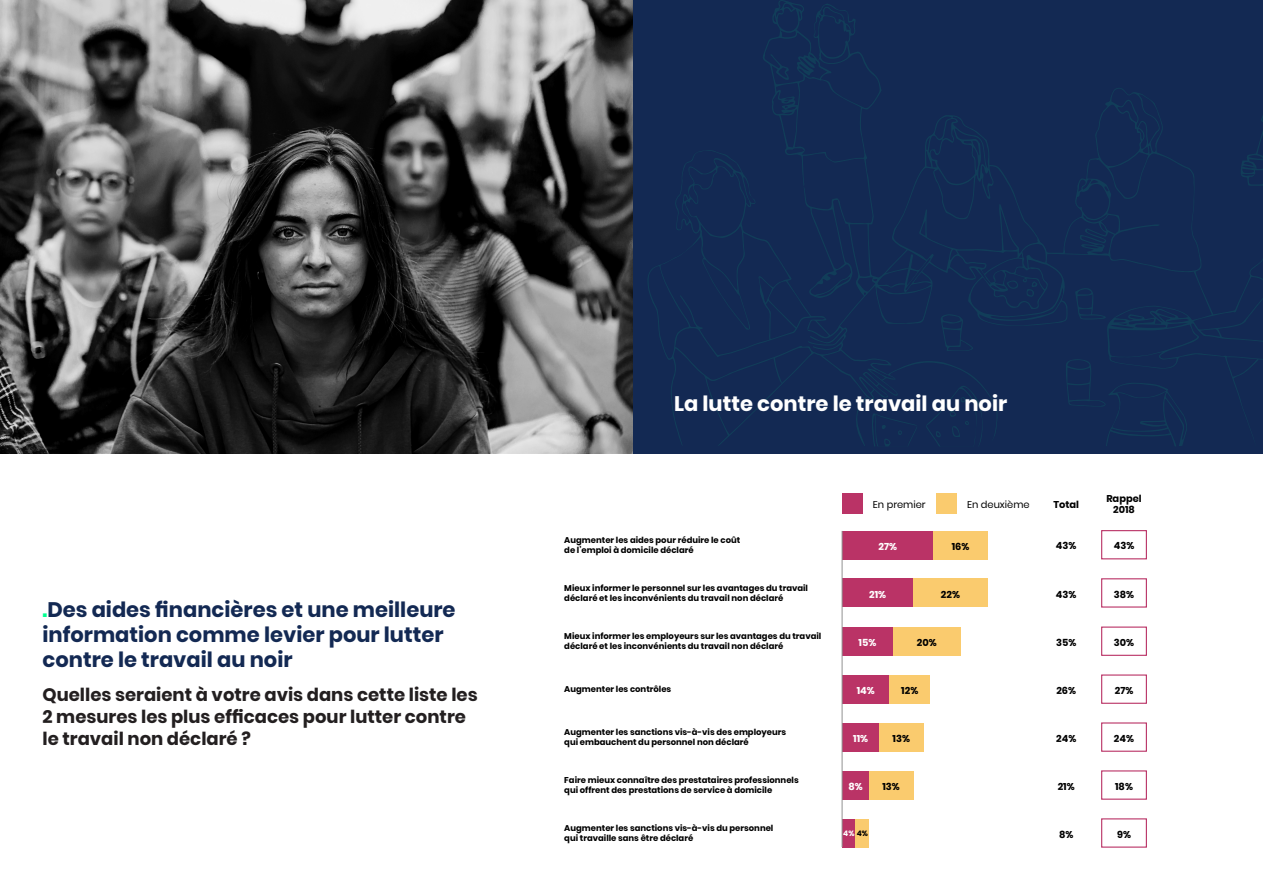
<style>
.page{position:relative;width:1263px;height:893px;background:#fff}
.page>*{position:absolute;margin:0;border:0;box-sizing:border-box;transform-origin:0 0}
.t1{font:700 21px/25.2px "Poppins";color:#132953}
.t2{font:700 21px "Poppins";color:#fff}
.t3{font:700 18px/21.6px "Poppins";color:#231f20}
.t4{font:700 9.9px/10.2px "Poppins";color:#000;text-align:center}
.t5{font:9.9px "Poppins";color:#000}
.t6{font:700 9.9px "Poppins";color:#fff}
.t7{font:700 8.4px/10.2px "Poppins";color:#000}
.t8{font:700 7.65px "Poppins";color:#fff}
.s1{color:#00ff91}
.s2{color:#000}
</style>
<div class="page">
<div style="left:631px;top:0;width:632px;height:454px;background:#132953"></div>
<svg style="left:648px;top:0;width:615px;height:446px"></svg>
<svg style="left:1066px;top:359px;width:121px;height:87px"></svg>
<svg style="left:940px;top:314px;width:33px;height:37px"></svg>
<svg style="left:1075px;top:288px;width:31px;height:32px"></svg>
<svg style="left:1006px;top:281px;width:12px;height:8px"></svg>
<svg style="left:1026px;top:281px;width:11px;height:16px"></svg>
<svg style="left:925px;top:386px;width:58px;height:60px"></svg>
<svg style="left:872px;top:413px;width:45px;height:33px"></svg>
<img style="left:0;top:0;width:632px;height:454px">
<div style="left:842px;top:493px;width:21px;height:20px;background:#ba3366"></div>
<div style="left:936px;top:493px;width:21px;height:20px;background:#facb6e"></div>
<div style="left:842px;top:531px;width:91px;height:28px;background:#ba3366"></div>
<div style="left:933px;top:531px;width:55px;height:28px;background:#facb6e"></div>
<div style="left:1101px;top:530px;width:46px;height:29px;border:1px solid #ba3366"></div>
<div style="left:893px;top:627px;width:67px;height:28px;background:#facb6e"></div>
<div style="left:842px;top:627px;width:51px;height:28px;background:#ba3366"></div>
<div style="left:842px;top:579px;width:71px;height:28px;background:#ba3366"></div>
<div style="left:913px;top:579px;width:75px;height:28px;background:#facb6e"></div>
<div style="left:842px;top:675px;width:47px;height:28px;background:#ba3366"></div>
<div style="left:889px;top:675px;width:41px;height:28px;background:#facb6e"></div>
<div style="left:842px;top:723px;width:37px;height:28px;background:#ba3366"></div>
<div style="left:879px;top:723px;width:44px;height:28px;background:#facb6e"></div>
<div style="left:1101px;top:578px;width:46px;height:30px;border:1px solid #ba3366"></div>
<div style="left:1101px;top:626px;width:46px;height:30px;border:1px solid #ba3366"></div>
<div style="left:1101px;top:674px;width:46px;height:30px;border:1px solid #ba3366"></div>
<div style="left:1101px;top:722px;width:46px;height:30px;border:1px solid #ba3366"></div>
<div style="left:842px;top:771px;width:27px;height:28px;background:#ba3366"></div>
<div style="left:869px;top:771px;width:44px;height:28px;background:#facb6e"></div>
<div style="left:1101px;top:770px;width:46px;height:30px;border:1px solid #ba3366"></div>
<div style="left:842px;top:819px;width:14px;height:28px;background:#ba3366"></div>
<div style="left:856px;top:819px;width:13px;height:28px;background:#facb6e"></div>
<div style="left:1101px;top:818px;width:46px;height:30px;border:1px solid #ba3366"></div>
<hr style="left:842px;top:531px;width:1px;height:316px;background:#919191">
<h1 class="t1" style="left:43px;top:597px;width:415px"><span class="s1">.</span>Des aides financières et une meilleure information comme levier pour lutter contre le travail au noir</h1>
<h2 class="t3" style="left:43px;top:684px;width:437px">Quelles seraient à votre avis dans cette liste les<br>2 mesures les plus efficaces pour lutter contre le travail non déclaré ?</h2>
<h1 class="t2" style="left:674px;top:391px;width:335px">La lutte contre le travail au noir</h1>
<p class="t7" style="left:564px;top:535px;width:177px">Augmenter les aides pour réduire le coût de l’emploi à domicile déclaré</p>
<p class="t7" style="left:564px;top:583px;width:245px">Mieux informer le personnel sur les avantages du travail déclaré et les inconvénients du travail non déclaré</p>
<p class="t7" style="left:564px;top:631px;width:259px">Mieux informer les employeurs sur les avantages du travail déclaré et les inconvénients du travail non déclaré</p>
<p class="t7" style="left:564px;top:684px;width:108px">Augmenter les contrôles</p>
<p class="t7" style="left:564px;top:727px;width:223px">Augmenter les sanctions vis-à-vis des employeurs qui embauchent du personnel non déclaré</p>
<p class="t7" style="left:564px;top:775px;width:236px">Faire mieux connaître des prestataires professionnels qui offrent des prestations de service à domicile</p>
<p class="t7" style="left:564px;top:823px;width:211px">Augmenter les sanctions vis-à-vis du personnel qui travaille sans être déclaré</p>
<p class="t4" style="left:1106px;top:494px;width:37px">Rappel<br>2018</p>
<p class="t5" style="left:873px;top:498px;width:54px">En premier</p>
<p class="t5" style="left:967px;top:498px;width:64px">En deuxième</p>
<p class="t4" style="left:1053px;top:499px;width:27px">Total</p>
<p class="t4" style="left:952px;top:541px;width:19px">16%</p>
<p class="t4" style="left:1056px;top:541px;width:22px">43%</p>
<p class="t4" style="left:1114px;top:541px;width:22px">43%</p>
<p class="t6" style="left:878px;top:540px;width:20px">27%</p>
<p class="t6" style="left:869px;top:588px;width:19px">21%</p>
<p class="t4" style="left:941px;top:589px;width:21px">22%</p>
<p class="t4" style="left:1056px;top:589px;width:22px">43%</p>
<p class="t4" style="left:1114px;top:589px;width:22px">38%</p>
<p class="t6" style="left:858px;top:637px;width:19px">15%</p>
<p class="t4" style="left:917px;top:637px;width:21px">20%</p>
<p class="t4" style="left:1056px;top:637px;width:22px">35%</p>
<p class="t4" style="left:1114px;top:637px;width:22px">30%</p>
<p class="t6" style="left:857px;top:685px;width:20px">14%</p>
<p class="t4" style="left:901px;top:685px;width:19px">12%</p>
<p class="t4" style="left:1056px;top:685px;width:21px">26%</p>
<p class="t4" style="left:1115px;top:685px;width:20px">27%</p>
<p class="t6" style="left:853px;top:732px;width:16px">11%</p>
<p class="t4" style="left:892px;top:733px;width:19px">13%</p>
<p class="t4" style="left:1056px;top:733px;width:22px">24%</p>
<p class="t4" style="left:1114px;top:733px;width:22px">24%</p>
<p class="t6" style="left:848px;top:780px;width:16px">8%</p>
<p class="t4" style="left:882px;top:781px;width:19px">13%</p>
<p class="t4" style="left:1058px;top:781px;width:19px">21%</p>
<p class="t4" style="left:1115px;top:781px;width:19px">18%</p>
<p class="t8" style="left:843px;top:828px;width:26px">4% <span class="s2">4%</span></p>
<p class="t4" style="left:1059px;top:829px;width:16px">8%</p>
<p class="t4" style="left:1117px;top:829px;width:15px">9%</p>
</div>
